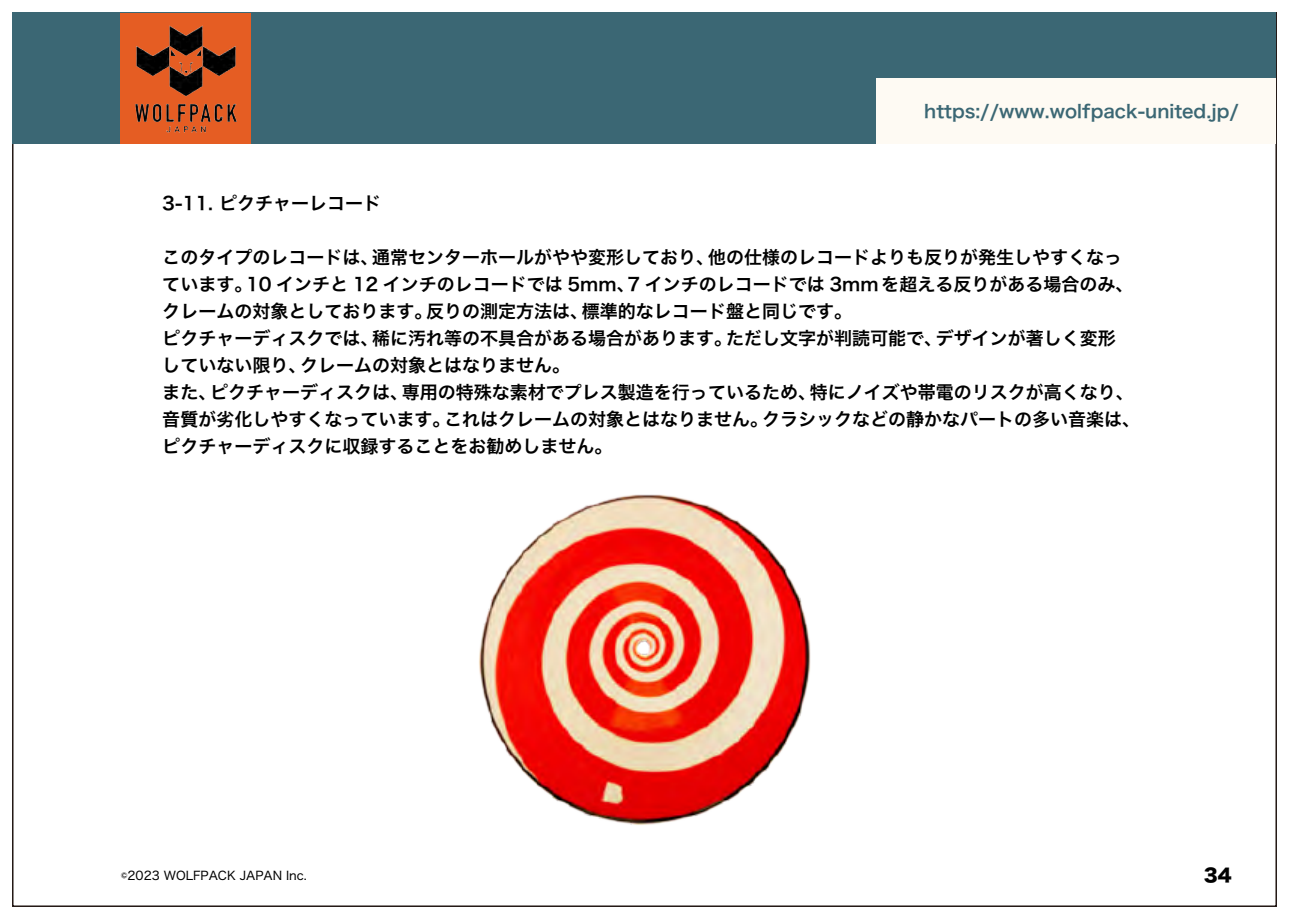
<style>
.page{position:relative;width:1289px;height:919px;background:#fff}
.page>*{position:absolute;margin:0;border:0;box-sizing:border-box;transform-origin:0 0}
.t1{font:18px/27px "Hiragino Sans W6";color:#000}
.t2{font:18px "Hiragino Sans W6";color:#3b6774}
.t3{font:18px "Hira Kaku Std W8";color:#000}
.t4{font:12px "Hiragino Sans W4";color:#000}
</style>
<div class="page">
<div style="left:13px;top:13px;width:1263px;height:131px;background:#3b6774"></div>
<div style="left:121px;top:14px;width:130px;height:130px;background:#e55d23"></div>
<div style="left:876px;top:78px;width:400px;height:66px;background:#fefaf3"></div>
<img style="left:135px;top:25px;width:102px;height:108px">
<img style="left:479px;top:494px;width:331px;height:331px">
<p class="t2" style="left:924px;top:95px;width:316px">https://www.wolfpack-united.jp/</p>
<p class="t1" style="left:162px;top:189px;width:220px">3-11. ピクチャーレコード</p>
<p class="t1" style="left:162px;top:243px;width:979px">このタイプのレコードは、通常センターホールがやや変形しており、他の仕様のレコードよりも反りが発生しやすくなっています。10 インチと 12 インチのレコードでは 5mm、7 インチのレコードでは 3mmを超える反りがある場合のみ、クレームの対象としております。反りの測定方法は、標準的なレコード盤と同じです。<br>ピクチャーディスクでは、稀に汚れ等の不具合がある場合があります。ただし文字が判読可能で、デザインが著しく変形<br>していない限り、クレームの対象とはなりません。<br>また、ピクチャーディスクは、専用の特殊な素材でプレス製造を行っているため、特にノイズや帯電のリスクが高くなり、音質が劣化しやすくなっています。これはクレームの対象とはなりません。クラシックなどの静かなパートの多い音楽は、ピクチャーディスクに収録することをお勧めしません。</p>
<p class="t4" style="left:121px;top:864px;width:188px">©2023 WOLFPACK JAPAN Inc.</p>
<p class="t3" style="left:1203px;top:865px;width:29px">34</p>
</div>
